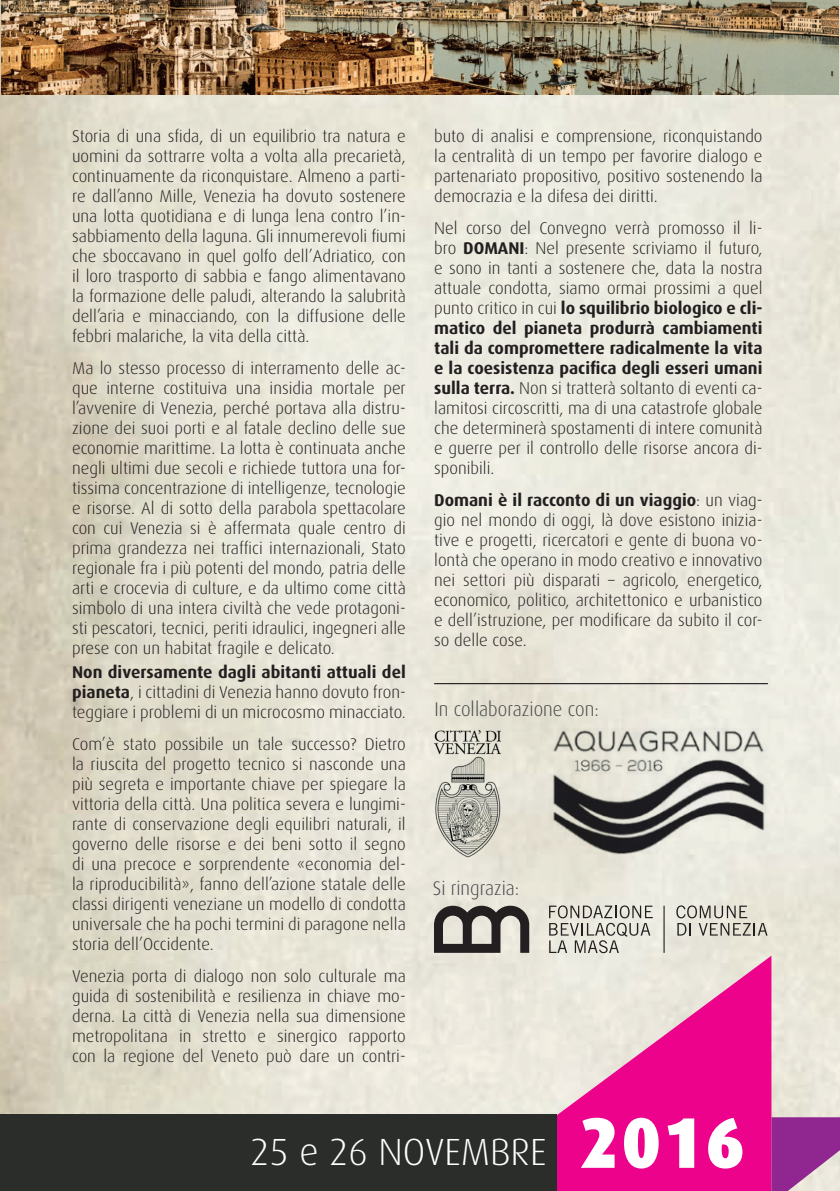
<style>
.page{position:relative;width:840px;height:1191px;background:#fff}
.page>*{position:absolute;margin:0;border:0;box-sizing:border-box;transform-origin:0 0}
.t1{font:300 37.8px "Dax";color:#fff}
.t2{font:300 19.8px "Dax";color:#444749;scale:.95 1}
.t3{font:300 17px/20px "Dax";color:#231f20;text-align:justify}
.s1{font-weight:700}
.s2{font-weight:900;font-size:71.8px}
</style>
<div class="page">
<img style="left:0;top:0;width:839px;height:1117px">
<img style="left:432px;top:726px;width:70px;height:134px">
<img style="left:544px;top:723px;width:227px;height:137px">
<svg style="left:556px;top:955px;width:215px;height:236px;background:#ec50a7"></svg>
<div style="left:0;top:1114px;width:556px;height:77px;background:#2a2d2a"></div>
<svg style="left:771px;top:1117px;width:68px;height:74px;background:#a34e9f"></svg>
<img style="left:2px;top:0;width:836px;height:95px">
<hr style="left:434px;top:683px;width:333px;height:1px;background:#000">
<svg style="left:434px;top:905px;width:95px;height:47px;background:#7e7a75"></svg>
<svg style="left:548px;top:905px;width:104px;height:48px;background:#c2c0b8"></svg>
<svg style="left:676px;top:905px;width:91px;height:30px;background:#bfbcb3"></svg>
<hr style="left:663px;top:905px;width:1px;height:47px;background:#231f20">
<p class="t3" style="left:72px;top:126px;width:335px">Storia di una sfida, di un equilibrio tra natura e uomini da sottrarre volta a volta alla precarietà, continuamente da riconquistare. Almeno a parti&shy;re dall’anno Mille, Venezia ha dovuto sostenere una lotta quotidiana e di lunga lena contro l’in&shy;sabbiamento della laguna. Gli innumerevoli fiumi che sboccavano in quel golfo dell’Adriatico, con il loro trasporto di sabbia e fango alimentavano la formazione delle paludi, alterando la salubrità dell’aria e minacciando, con la diffusione delle febbri malariche, la vita della città.</p>
<p class="t3" style="left:72px;top:358px;width:335px">Ma lo stesso processo di interramento delle ac&shy;que interne costituiva una insidia mortale per l’avvenire di Venezia, perché portava alla distru&shy;zione dei suoi porti e al fatale declino delle sue economie marittime. La lotta è continuata anche negli ultimi due secoli e richiede tuttora una for&shy;tissima concentrazione di intelligenze, tecnologie e risorse. Al di sotto della parabola spettacolare con cui Venezia si è affermata quale centro di prima grandezza nei traffici internazionali, Stato regionale fra i più potenti del mondo, patria delle arti e crocevia di culture, e da ultimo come città simbolo di una intera civiltà che vede protagoni&shy;sti pescatori, tecnici, periti idraulici, ingegneri alle prese con un habitat fragile e delicato.</p>
<p class="t3" style="left:72px;top:662px;width:335px"><span class="s1">Non diversamente dagli abitanti attuali del pianeta</span>, i cittadini di Venezia hanno dovuto fron&shy;teggiare i problemi di un microcosmo minacciato.</p>
<p class="t3" style="left:72px;top:734px;width:335px">Com’è stato possibile un tale successo? Dietro la riuscita del progetto tecnico si nasconde una più segreta e importante chiave per spiegare la vittoria della città. Una politica severa e lungimi&shy;rante di conservazione degli equilibri naturali, il governo delle risorse e dei beni sotto il segno di una precoce e sorprendente «economia del&shy;la riproducibilità», fanno dell’azione statale delle classi dirigenti veneziane un modello di condotta universale che ha pochi termini di paragone nella storia dell’Occidente.</p>
<p class="t3" style="left:72px;top:966px;width:335px">Venezia porta di dialogo non solo culturale ma guida di sostenibilità e resilienza in chiave mo&shy;derna. La città di Venezia nella sua dimensione metropolitana in stretto e sinergico rapporto con la regione del Veneto può dare un contri-</p>
<p class="t3" style="left:434px;top:126px;width:329px">buto di analisi e comprensione, riconquistando la centralità di un tempo per favorire dialogo e partenariato propositivo, positivo sostenendo la democrazia e la difesa dei diritti.</p>
<p class="t3" style="left:434px;top:218px;width:330px">Nel corso del Convegno verrà promosso il li&shy;bro <span class="s1">DOMANI</span>: Nel presente scriviamo il futuro, e sono in tanti a sostenere che, data la nostra attuale condotta, siamo ormai prossimi a quel punto critico in cui <span class="s1">lo squilibrio biologico e cli&shy;matico del pianeta produrrà cambiamenti tali da compromettere radicalmente la vita e la coesistenza pacifica degli esseri umani sulla terra.</span> Non si tratterà soltanto di eventi ca&shy;lamitosi circoscritti, ma di una catastrofe globale che determinerà spostamenti di intere comunità e guerre per il controllo delle risorse ancora di&shy;sponibili.</p>
<p class="t3" style="left:434px;top:490px;width:329px"><span class="s1">Domani è il racconto di un viaggio</span>: un viag&shy;gio nel mondo di oggi, là dove esistono inizia&shy;tive e progetti, ricercatori e gente di buona vo&shy;lontà che operano in modo creativo e innovativo nei settori più disparati – agricolo, energetico, economico, politico, architettonico e urbanistico e dell’istruzione, per modificare da subito il cor&shy;so delle cose.</p>
<p class="t2" style="left:434px;top:699px;width:174px">In collaborazione con:</p>
<p class="t2" style="left:432px;top:877px;width:92px">Si ringrazia:</p>
<h1 class="t1" style="left:250px;top:1131px;width:496px">25 e 26 novembre <span class="s2">2016</span></h1>
</div>
